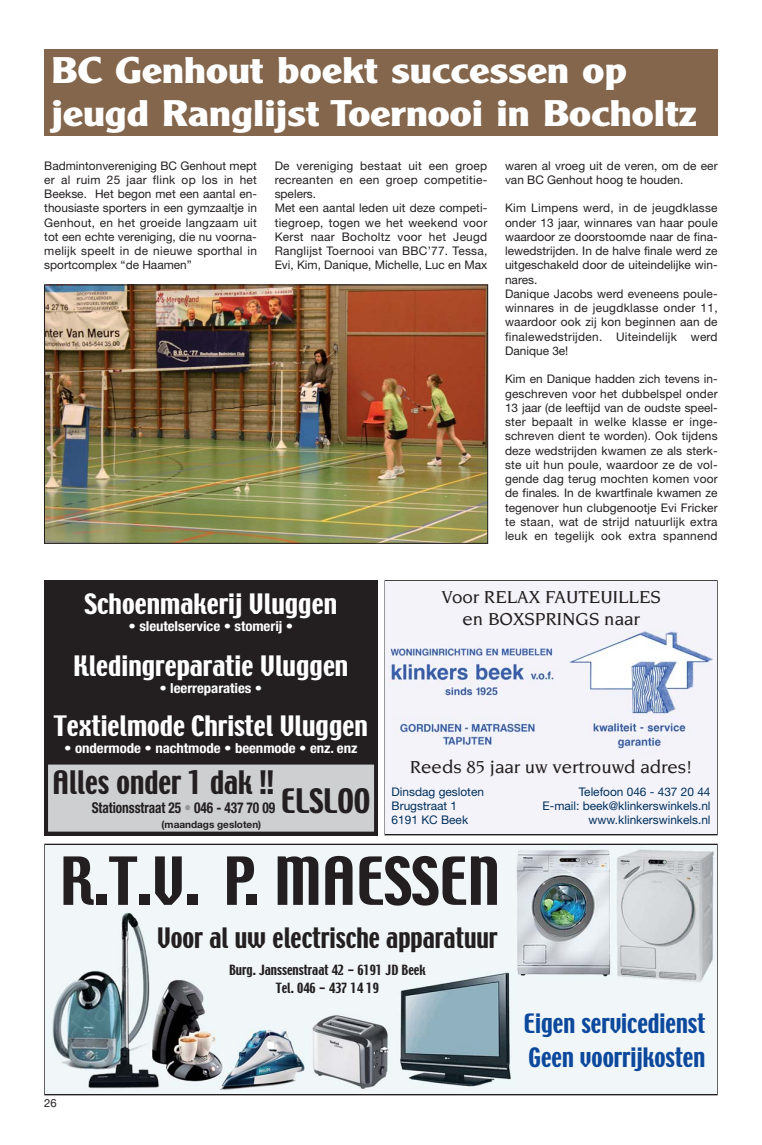
<style>
.page{position:relative;width:762px;height:1145px;background:#fff}
.page>*{position:absolute;margin:0;border:0;box-sizing:border-box;transform-origin:0 0}
.t1{font:58.75px "Techno";color:#231f20}
.t2{font:700 36.25px/43.5px "Clearface Gothic LH";color:#fff;scale:1.21 1}
.t3{font:28.75px "Techno";color:#231f20}
.t4{font:25px "Techno";color:#fff;scale:1.08 1}
.t5{font:25px "Techno";color:#231f20}
.t6{font:23.75px/33.8px "Techno";color:#0c499c}
.t7{font:500 18.75px/22.5px "Novarese";color:#231f20;text-align:center}
.t8{font:700 condensed 15px "Helvetica Neue";letter-spacing:-.005em;color:#231f20;scale:.89 1}
.t9{font:700 condensed 13.75px "Helvetica Neue";letter-spacing:-.005em;color:#fff;scale:1.08 1}
.t10{font:12.5px/18.8px "Techno";color:#231f20;text-align:center}
.t11{font:11.88px/14.2px "Helvetica Neue";letter-spacing:.015em;color:#231f20}
.t12{font:11.88px "Helvetica Neue";color:#00305e}
.t13{font:11.25px "Helvetica Neue";color:#231f20}
.t14{font:700 10px "Helvetica Neue";color:#231f20}
.s1{color:#939598}
.s2{font-family:"Techno";font-weight:400;font-stretch:normal;font-size:30px}
</style>
<div class="page">
<div style="left:44px;top:50px;width:674px;height:86px;background:#83664b"></div>
<div style="left:44px;top:843px;width:674px;height:252px;border:1px solid #231f20"></div>
<img style="left:46px;top:845px;width:670px;height:248px">
<img style="left:386px;top:581px;width:330px;height:253px">
<div style="left:44px;top:580px;width:333px;height:255px;background:#231f20"></div>
<div style="left:46px;top:762px;width:330px;height:71px;background:#cdcfd0"></div>
<div style="left:44px;top:760px;width:334px;height:75px;border:4px solid #231f20"></div>
<img style="left:46px;top:287px;width:440px;height:254px">
<div style="left:44px;top:285px;width:444px;height:258px;border:1px solid #231f20"></div>
<h2 class="t2" style="left:51px;top:51px;width:535px">BC Genhout boekt successen op jeugd Ranglijst Toernooi in Bocholtz</h2>
<p class="t11" style="left:505px;top:159px;width:214px">waren al vroeg uit de veren, om de eer van BC Genhout hoog te houden.</p>
<p class="t11" style="left:505px;top:202px;width:214px">Kim Limpens werd, in de jeugdklasse onder 13 jaar, winnares van haar poule waardoor ze doorstoomde naar de fina&shy;lewedstrijden. In de halve finale werd ze uitgeschakeld door de uiteindelijke win&shy;nares.<br>Danique Jacobs werd eveneens poule&shy;winnares in de jeugdklasse onder 11, waardoor ook zij kon beginnen aan de finalewedstrijden. Uiteindelijk werd<br>Danique 3e!</p>
<p class="t11" style="left:505px;top:373px;width:214px;text-align:justify">Kim en Danique hadden zich tevens in&shy;geschreven voor het dubbelspel onder 13 jaar (de leeftijd van de oudste speel&shy;ster bepaalt in welke klasse er inge&shy;schreven dient te worden). Ook tijdens deze wedstrijden kwamen ze als sterk&shy;ste uit hun poule, waardoor ze de vol&shy;gende dag terug mochten komen voor de finales. In de kwartfinale kwamen ze tegenover hun clubgenootje Evi Fricker te staan, wat de strijd natuurlijk extra leuk en tegelijk ook extra spannend</p>
<p class="t11" style="left:44px;top:159px;width:214px;text-align:justify">Badmintonvereniging BC Genhout mept er al ruim 25 jaar flink op los in het Beekse. Het begon met een aantal en&shy;thousiaste sporters in een gymzaaltje in Genhout, en het groeide langzaam uit tot een echte vereniging, die nu voorna&shy;melijk speelt in de nieuwe sporthal in sportcomplex “de Haamen”</p>
<p class="t11" style="left:275px;top:159px;width:214px">De vereniging bestaat uit een groep recreanten en een groep competitie&shy;spelers.<br>Met een aantal leden uit deze competi&shy;tiegroep, togen we het weekend voor Kerst naar Bocholtz voor het Jeugd Ranglijst Toernooi van BBC’77. Tessa, Evi, Kim, Danique, Michelle, Luc en Max</p>
<h3 class="t4" style="left:85px;top:594px;width:235px">Schoenmakerij Vluggen</h3>
<p class="t9" style="left:128px;top:621px;width:154px">• sleutelservice • stomerij •</p>
<h3 class="t4" style="left:73px;top:656px;width:256px">Kledingreparatie Vluggen</h3>
<p class="t9" style="left:159px;top:683px;width:97px">• leerreparaties •</p>
<h3 class="t4" style="left:54px;top:715px;width:292px">Textielmode Christel Vluggen</h3>
<p class="t9" style="left:64px;top:743px;width:273px">• ondermode • nachtmode • beenmode • enz. enz</p>
<h3 class="t3" style="left:53px;top:770px;width:223px">Alles onder 1 dak !!</h3>
<p class="t8" style="left:92px;top:802px;width:314px">Stationsstraat 25 <span class="s1">•</span> 046 - 437 70 09 <span class="s2">ELSLOO</span></p>
<p class="t14" style="left:162px;top:820px;width:101px">(maandags gesloten)</p>
<h3 class="t7" style="left:441px;top:586px;width:221px">Voor RELAX FAUTEUILLES en BOXSPRINGS naar</h3>
<h3 class="t7" style="left:410px;top:756px;width:284px">Reeds 85 jaar uw vertrouwd adres!</h3>
<p class="t12" style="left:392px;top:787px;width:94px">Dinsdag gesloten</p>
<p class="t12" style="left:579px;top:787px;width:133px">Telefoon 046 - 437 20 44</p>
<p class="t12" style="left:392px;top:801px;width:67px">Brugstraat 1</p>
<p class="t12" style="left:542px;top:801px;width:170px">E-mail: beek@klinkerswinkels.nl</p>
<p class="t12" style="left:392px;top:816px;width:78px">6191 KC Beek</p>
<p class="t12" style="left:588px;top:816px;width:123px">www.klinkerswinkels.nl</p>
<h1 class="t1" style="left:60px;top:856px;width:441px">R.T.V. P. MAESSEN</h1>
<h3 class="t5" style="left:157px;top:927px;width:342px">Voor al uw electrische apparatuur</h3>
<p class="t10" style="left:229px;top:961px;width:198px">Burg. Janssenstraat 42 - 6191 JD Beek<br>Tel. 046 - 437 14 19</p>
<p class="t13" style="left:44px;top:1098px;width:14px">26</p>
<h3 class="t6" style="left:524px;top:1008px;width:183px">Eigen servicedienst<br>Geen voorrijkosten</h3>
</div>
